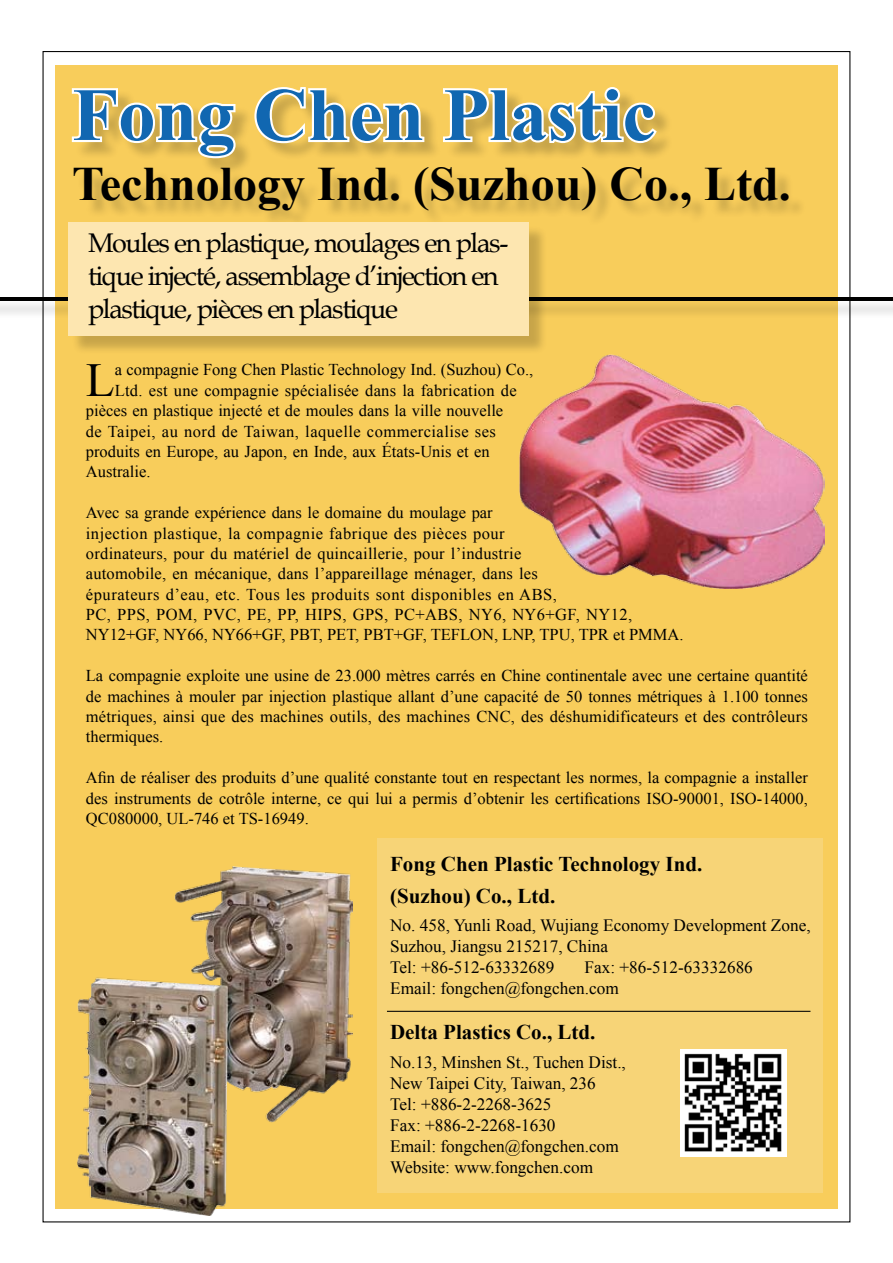
<style>
.page{position:relative;width:893px;height:1263px;background:#fff}
.page>*{position:absolute;margin:0;border:0;box-sizing:border-box;transform-origin:0 0}
.t1{font:700 75px "Times New Roman";color:#1167b1}
.t2{font:700 48px "Times New Roman";color:#000}
.t3{font:47.25px "Times New Roman";color:#000}
.t4{font:27px/33px "Book Antiqua";letter-spacing:-.05em;color:#000}
.t5{font:700 21px/31.5px "Times New Roman";color:#000}
.t6{font:17.25px/21px "Times New Roman";color:#000}
.t7{font:16.5px/20.4px "Times New Roman";letter-spacing:.01em;color:#000;text-align:justify}
.t8{font:16.5px "Times New Roman";letter-spacing:.03em;color:#000}
</style>
<div class="page">
<div style="left:55px;top:65px;width:783px;height:1144px;background:#f8cd5b"></div>
<div style="left:74px;top:89px;width:810px;height:259px;background:#000;opacity:.2"></div>
<svg style="left:71px;top:88px;width:168px;height:73px"></svg>
<svg style="left:252px;top:87px;width:174px;height:59px"></svg>
<svg style="left:441px;top:87px;width:218px;height:59px"></svg>
<div style="left:0;top:299px;width:893px;height:26px;background:#000;opacity:.2"></div>
<hr style="left:0;top:297px;width:892px;height:4px;background:#000">
<div style="left:71px;top:225px;width:483px;height:136px;background:#000;opacity:.2"></div>
<div style="left:69px;top:222px;width:460px;height:114px;background:#fde6b0"></div>
<div style="left:377px;top:838px;width:445px;height:355px;background:#f7d477"></div>
<img style="left:520px;top:354px;width:304px;height:235px">
<img style="left:77px;top:867px;width:276px;height:348px">
<hr style="left:387px;top:1011px;width:423px;height:1px;background:#000">
<img style="left:680px;top:1050px;width:107px;height:106px">
<h1 class="t1" style="left:72px;top:71px;width:585px">Fong Chen Plastic</h1>
<h2 class="t2" style="left:72px;top:156px;width:720px">Technology Ind. (Suzhou) Co., Ltd.</h2>
<h3 class="t4" style="left:88px;top:226px;width:422px">Moules en plastique, moulages en plas&shy;tique injecté, assemblage d’injection en plastique, pièces en plastique</h3>
<h3 class="t3" style="left:86px;top:353px;width:30px">L</h3>
<p class="t7" style="left:115px;top:359px;width:420px">a compagnie Fong Chen Plastic Technology Ind. (Suzhou) Co.,</p>
<p class="t7" style="left:115px;top:380px;width:403px">Ltd. est une compagnie spécialisée dans la fabrication de</p>
<p class="t7" style="left:86px;top:400px;width:419px">pièces en plastique injecté et de moules dans la ville nouvelle</p>
<p class="t8" style="left:86px;top:421px;width:412px">de Taipei, au nord de Taiwan, laquelle commercialise ses</p>
<p class="t7" style="left:86px;top:441px;width:405px">produits en Europe, au Japon, en Inde, aux États-Unis et en</p>
<p class="t7" style="left:86px;top:461px;width:66px">Australie.</p>
<p class="t7" style="left:86px;top:502px;width:599px;text-align:left">Avec sa grande expérience dans le domaine du moulage par<br>injection plastique, la compagnie fabrique des pièces pour<br>ordinateurs, pour du matériel de quincaillerie, pour l’industrie<br>automobile, en mécanique, dans l’appareillage ménager, dans les<br>épurateurs d’eau, etc. Tous les produits sont disponibles en ABS,<br>PC, PPS, POM, PVC, PE, PP, HIPS, GPS, PC+ABS, NY6, NY6+GF, NY12, NY12+GF, NY66, NY66+GF, PBT, PET, PBT+GF, TEFLON, LNP, TPU, TPR et PMMA.</p>
<p class="t7" style="left:86px;top:665px;width:723px">La compagnie exploite une usine de 23.000 mètres carrés en Chine continentale avec une certaine quantité de machines à mouler par injection plastique allant d’une capacité de 50 tonnes métriques à 1.100 tonnes métriques, ainsi que des machines outils, des machines CNC, des déshumidificateurs et des contrôleurs thermiques.</p>
<p class="t7" style="left:86px;top:767px;width:723px">Afin de réaliser des produits d’une qualité constante tout en respectant les normes, la compagnie a installer des instruments de cotrôle interne, ce qui lui a permis d’obtenir les certifications ISO-90001, ISO-14000, QC080000, UL-746 et TS-16949.</p>
<p class="t5" style="left:390px;top:848px;width:314px">Fong Chen Plastic Technology Ind. (Suzhou) Co., Ltd.</p>
<p class="t6" style="left:390px;top:914px;width:422px">No. 458, Yunli Road, Wujiang Economy Development Zone,<br>Suzhou, Jiangsu 215217, China<br>Tel: +86-512-63332689</p>
<p class="t6" style="left:390px;top:956px;width:364px;text-indent:194px">Fax: +86-512-63332686<br>Email: fongchen@fongchen.com</p>
<p class="t5" style="left:390px;top:1016px;width:207px">Delta Plastics Co., Ltd.</p>
<p class="t6" style="left:390px;top:1051px;width:237px">No.13, Minshen St., Tuchen Dist.,<br>New Taipei City, Taiwan, 236<br>Tel: +886-2-2268-3625<br>Fax: +886-2-2268-1630<br>Email: fongchen@fongchen.com<br>Website: www.fongchen.com</p>
</div>
